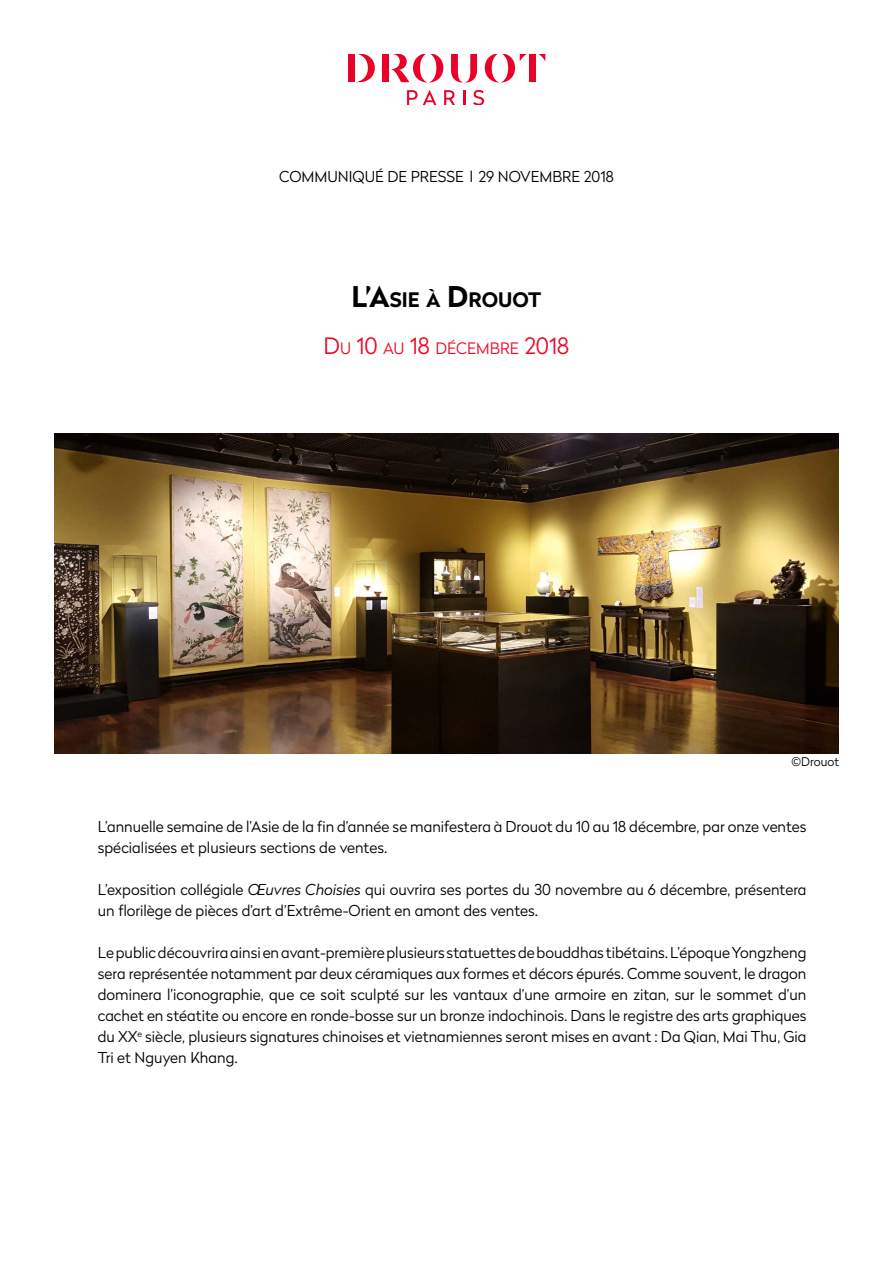
<style>
.page{position:relative;width:893px;height:1263px;background:#fff}
.page>*{position:absolute;margin:0;border:0;box-sizing:border-box;transform-origin:0 0}
.t1{font:700 19.95px "Radikal";color:#000}
.t2{font:300 15.75px "Radikal";color:#ec0928}
.t3{font:300 15px/21px "Radikal";color:#000}
.t4{font:300 12px "Radikal";color:#000}
.s1{font-size:28.5px}
.s2{font-size:22.5px}
.s3{font-style:italic}
</style>
<div class="page">
<svg style="left:407px;top:90px;width:30px;height:15px"></svg>
<svg style="left:444px;top:90px;width:11px;height:15px"></svg>
<svg style="left:463px;top:90px;width:2px;height:15px"></svg>
<svg style="left:473px;top:90px;width:11px;height:15px"></svg>
<svg style="left:451px;top:54px;width:26px;height:29px"></svg>
<div style="left:383px;top:54px;width:6px;height:28px;background:#eb0029"></div>
<svg style="left:391px;top:54px;width:52px;height:29px"></svg>
<div style="left:348px;top:54px;width:6px;height:28px;background:#eb0029"></div>
<svg style="left:357px;top:54px;width:18px;height:28px"></svg>
<svg style="left:538px;top:54px;width:7px;height:7px"></svg>
<svg style="left:485px;top:54px;width:42px;height:29px"></svg>
<div style="left:529px;top:54px;width:7px;height:28px;background:#eb0029"></div>
<img style="left:54px;top:434px;width:785px;height:320px">
<p class="t3" style="left:279px;top:165px;width:336px">COMMUNIQUÉ DE PRESSE 29 NOVEMBRE 2018</p>
<h1 class="t1" style="left:352px;top:285px;width:191px"><span class="s1">L’A</span>SIE À <span class="s1">D</span>ROUOT</h1>
<p class="t2" style="left:324px;top:337px;width:247px"><span class="s2">D</span>U <span class="s2">10</span> AU <span class="s2">18</span> DÉCEMBRE <span class="s2">2018</span></p>
<p class="t4" style="left:792px;top:753px;width:49px">©Drouot</p>
<p class="t3" style="left:98px;top:815px;width:710px">L’annuelle semaine de l’Asie de la fin d’année se manifestera à Drouot du 10 au 18 décembre, par onze ventes spécialisées et plusieurs sections de ventes.</p>
<p class="t3" style="left:98px;top:878px;width:710px">L’exposition collégiale <span class="s3">Œuvres Choisies</span> qui ouvrira ses portes du 30 novembre au 6 décembre, présentera un florilège de pièces d’art d’Extrême-Orient en amont des ventes.</p>
<p class="t3" style="left:98px;top:941px;width:710px;text-align:justify">Le public découvrira ainsi en avant-première plusieurs statuettes de bouddhas tibétains. L’époque Yongzheng sera représentée notamment par deux céramiques aux formes et décors épurés. Comme souvent, le dragon dominera l’iconographie, que ce soit sculpté sur les vantaux d’une armoire en zitan, sur le sommet d’un cachet en stéatite ou encore en ronde-bosse sur un bronze indochinois. Dans le registre des arts graphiques du XX<sup>e</sup> siècle, plusieurs signatures chinoises et vietnamiennes seront mises en avant : Da Qian, Mai Thu, Gia Tri et Nguyen Khang.</p>
</div>
